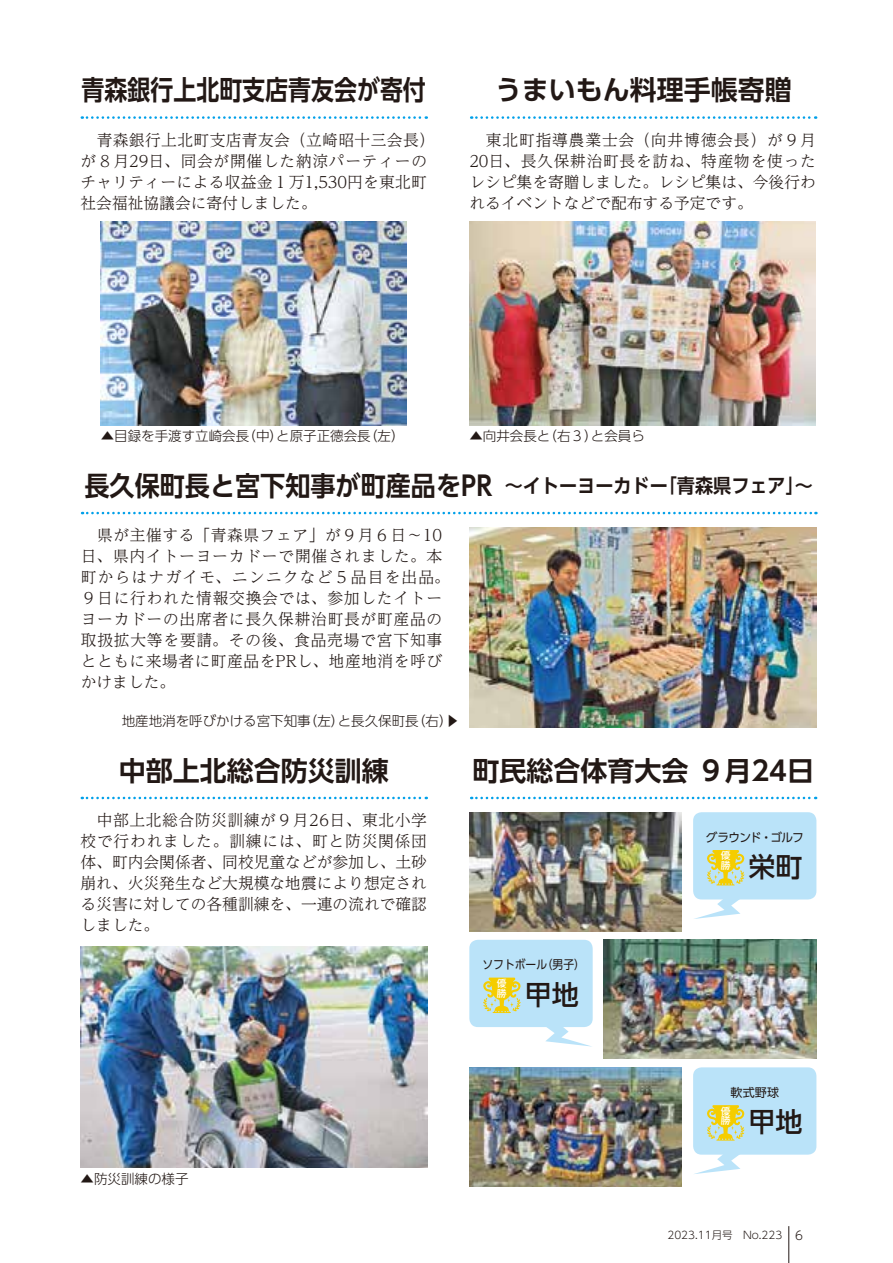
<style>
.page{position:relative;width:893px;height:1263px;background:#fff}
.page>*{position:absolute;margin:0;border:0;box-sizing:border-box;transform-origin:0 0}
.t1{font:700 27px "UD Shin Go Pr 6 De";color:#221815}
.t2{font:700 27px "UD Shin Go Pr 6 De";color:#221815;scale:.93 1}
.t3{font:700 27px "UD Shin Go Pr 6 De";color:#221815;scale:.85 1}
.t4{font:500 27px "UD Shin Go Pr 6";color:#221815}
.t5{font:700 19.5px "UD Shin Go Pr 6 De";color:#221815;scale:.93 1}
.t6{font:300 15.75px/21px "UD Reimin Pr 6";letter-spacing:.035em;color:#221815;text-align:justify}
.t7{font:300 15.75px/21px "UD Reimin Pr 6";letter-spacing:.015em;color:#221815}
.t8{font:300 13.5px "UD Shin Go Pr 6";color:#221815}
.t9{font:12px "UD Shin Go Pr 6";color:#221815}
.t10{font:12px "UD Shin Go Pr 6";color:#221815;scale:.9 1}
.t11{font:300 12px "UD Shin Go Pr 6";color:#221815}
.t12{font:300 10.5px "UD Shin Go Pr 6";color:#221815}
.t13{font:500 9.9px/9.9px "Take Std";color:#fff}
</style>
<div class="page">
<svg style="left:82px;top:512px;width:734px;height:2px"></svg>
<svg style="left:82px;top:116px;width:345px;height:3px"></svg>
<svg style="left:471px;top:116px;width:345px;height:3px"></svg>
<svg style="left:82px;top:797px;width:345px;height:2px"></svg>
<svg style="left:471px;top:797px;width:345px;height:2px"></svg>
<div style="left:693px;top:812px;width:123px;height:87px;background:#bae3f9;border-radius:9px"></div>
<svg style="left:707px;top:850px;width:37px;height:35px"></svg>
<svg style="left:694px;top:895px;width:52px;height:24px"></svg>
<div style="left:469px;top:940px;width:124px;height:87px;background:#bae3f9;border-radius:9px"></div>
<svg style="left:483px;top:977px;width:38px;height:36px"></svg>
<svg style="left:545px;top:1023px;width:47px;height:24px"></svg>
<div style="left:693px;top:1067px;width:123px;height:88px;background:#bae3f9;border-radius:9px"></div>
<svg style="left:707px;top:1105px;width:37px;height:35px"></svg>
<svg style="left:693px;top:1149px;width:53px;height:25px"></svg>
<img style="left:470px;top:527px;width:346px;height:200px">
<img style="left:469px;top:221px;width:347px;height:204px">
<img style="left:101px;top:221px;width:306px;height:204px">
<img style="left:469px;top:812px;width:213px;height:119px">
<img style="left:81px;top:946px;width:346px;height:221px">
<img style="left:469px;top:1067px;width:213px;height:119px">
<img style="left:604px;top:940px;width:212px;height:119px">
<hr style="left:788px;top:1226px;width:1px;height:37px;background:#221815">
<h1 class="t3" style="left:82px;top:68px;width:407px">青森銀行上北町支店青友会が寄付</h1>
<p class="t7" style="left:81px;top:129px;width:356px">　青森銀行上北町支店青友会（立崎昭十三会長(が８月29日、同会が開催した納涼パーティーのチャリティーによる収益金１万1,530円を東北町社会福祉協議会に寄付しました。</p>
<h1 class="t1" style="left:495px;top:68px;width:298px">うまいもん料理手帳寄贈</h1>
<p class="t6" style="left:469px;top:129px;width:348px">　東北町指導農業士会（向井博徳会長）が９月20日、長久保耕治町長を訪ね、特産物を使ったレシピ集を寄贈しました。レシピ集は、今後行われるイベントなどで配布する予定です。</p>
<p class="t8" style="left:243px;top:425px;width:42px">（中）</p>
<p class="t8" style="left:364px;top:425px;width:42px">（左(</p>
<p class="t8" style="left:276px;top:425px;width:96px">と原子正德会長</p>
<p class="t8" style="left:101px;top:425px;width:150px">▲目録を手渡す立崎会長</p>
<p class="t8" style="left:544px;top:425px;width:55px">（右３）</p>
<p class="t8" style="left:469px;top:425px;width:82px">▲向井会長と</p>
<p class="t8" style="left:591px;top:425px;width:55px">と会員ら</p>
<h1 class="t2" style="left:85px;top:464px;width:440px">長久保町長と宮下知事が町産品をPR</h1>
<p class="t6" style="left:81px;top:524px;width:371px;text-align:left">　県が主催する「青森県フェア」が９月６日~10日、県内イトーヨーカドーで開催されました。本町からはナガイモ、ニンニクなど５品目を出品。<br>９日に行われた情報交換会では、参加したイトーヨーカドーの出席者に長久保耕治町長が町産品の取扱拡大等を要請。その後、食品売場で宮下知事とともに来場者に町産品をPRし、地産地消を呼びかけました。</p>
<p class="t8" style="left:122px;top:709px;width:190px">地産地消を呼びかける宮下知事</p>
<p class="t8" style="left:304px;top:709px;width:42px">（左）</p>
<p class="t8" style="left:412px;top:709px;width:49px">（右 ▶(</p>
<p class="t8" style="left:338px;top:709px;width:82px">と長久保町長</p>
<p class="t5" style="left:659px;top:470px;width:167px">「青森県フェア ~「</p>
<p class="t5" style="left:505px;top:470px;width:177px">～イトーヨーカドー</p>
<h1 class="t1" style="left:119px;top:748px;width:271px">中部上北総合防災訓練</h1>
<p class="t6" style="left:81px;top:809px;width:348px">　中部上北総合防災訓練が９月26日、東北小学校で行われました。訓練には、町と防災関係団体、町内会関係者、同校児童などが参加し、土砂崩れ、火災発生など大規模な地震により想定される災害に対しての各種訓練を、一連の流れで確認しました。</p>
<p class="t8" style="left:81px;top:1167px;width:109px">▲防災訓練の様子</p>
<h1 class="t1" style="left:472px;top:748px;width:343px">町民総合体育大会９月24日</h1>
<p class="t10" style="left:482px;top:955px;width:74px">ソフトボール</p>
<h1 class="t4" style="left:525px;top:973px;width:55px">甲地</h1>
<p class="t10" style="left:542px;top:955px;width:50px">（男子）</p>
<p class="t13" style="left:497px;top:977px;width:11px">優勝</p>
<p class="t9" style="left:706px;top:827px;width:68px">グラウンド・</p>
<h1 class="t4" style="left:749px;top:845px;width:56px">栄町</h1>
<p class="t9" style="left:770px;top:827px;width:35px">ゴルフ</p>
<p class="t13" style="left:721px;top:849px;width:11px">優勝</p>
<p class="t9" style="left:730px;top:1083px;width:50px">軟式野球</p>
<p class="t13" style="left:721px;top:1105px;width:11px">優勝</p>
<h1 class="t4" style="left:749px;top:1100px;width:56px">甲地</h1>
<p class="t12" style="left:667px;top:1226px;width:116px">2023.11月号　No.223</p>
<p class="t11" style="left:795px;top:1225px;width:9px">6</p>
</div>
